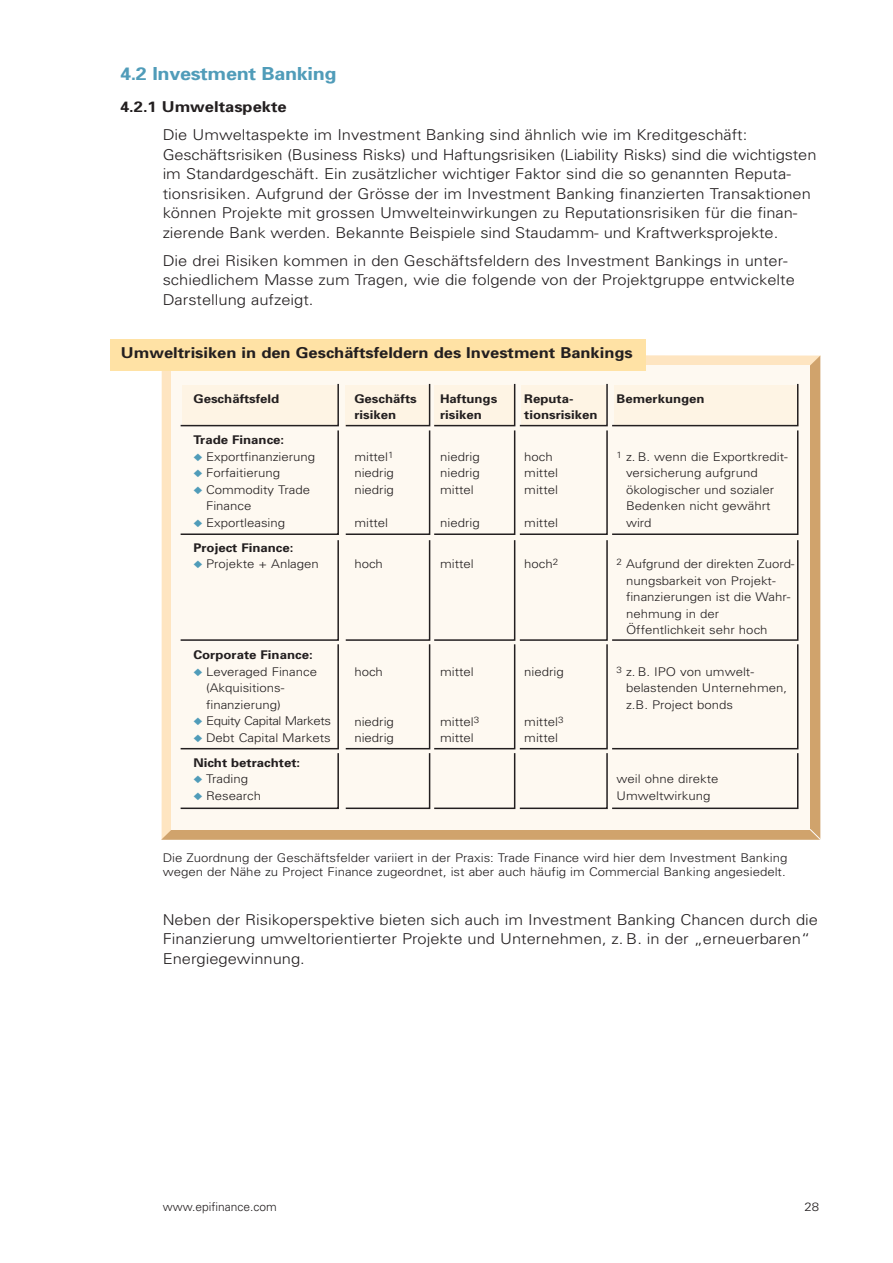
<style>
.page{position:relative;width:893px;height:1263px;background:#fff}
.page>*{position:absolute;margin:0;border:0;box-sizing:border-box;transform-origin:0 0}
.t1{font:700 18px "Univers";letter-spacing:-.015em;color:#509cb9;scale:1.1 1}
.t2{font:300 15px/19.5px "Univers";color:#231f20;scale:1.1 1}
.t3{font:700 15px "Univers";color:#231f20;scale:1.1 1}
.t4{font:300 12px/16.5px "Univers";color:#231f20;scale:1.1 1}
.t5{font:700 12px/16.5px "Univers";color:#231f20;scale:1.1 1}
.t6{font:300 12px "Univers";letter-spacing:-.03em;color:#231f20;scale:1.1 1}
.t7{font:300 12px "Univers";color:#231f20}
.s1{color:#509cb9}
.s2{font-weight:300}
.s3{font-weight:700}
</style>
<div class="page">
<svg style="left:161px;top:355px;width:659px;height:485px;background:#deb888"></svg>
<div style="left:171px;top:366px;width:639px;height:464px;background:#fef9f1"></div>
<svg style="left:180px;top:383px;width:619px;height:427px"></svg>
<div style="left:110px;top:339px;width:535px;height:31px;background:#ffe2a5"></div>
<svg style="left:809px;top:828px;width:12px;height:12px"></svg>
<h1 class="t1" style="left:120px;top:67px;width:198px">4.2 Investment Banking</h1>
<p class="t3" style="left:120px;top:101px;width:153px">4.2.1 Umweltaspekte</p>
<p class="t2" style="left:163px;top:126px;width:596px">Die Umweltaspekte im Investment Banking sind ähnlich wie im Kreditgeschäft:<br>Geschäftsrisiken (Business Risks) und Haftungsrisiken (Liability Risks) sind die wichtigsten im Standardgeschäft. Ein zusätzlicher wichtiger Faktor sind die so genannten Reputa&shy;tionsrisiken. Aufgrund der Grösse der im Investment Banking finanzierten Transaktionen können Projekte mit grossen Umwelteinwirkungen zu Reputationsrisiken für die finan&shy;zierende Bank werden. Bekannte Beispiele sind Staudamm- und Kraftwerksprojekte.</p>
<p class="t2" style="left:163px;top:252px;width:576px">Die drei Risiken kommen in den Geschäftsfeldern des Investment Bankings in unter&shy;schiedlichem Masse zum Tragen, wie die folgende von der Projektgruppe entwickelte<br>Darstellung aufzeigt.</p>
<p class="t3" style="left:121px;top:347px;width:467px">Umweltrisiken in den Geschäftsfeldern des Investment Bankings</p>
<p class="t5" style="left:193px;top:391px;width:79px">Geschäftsfeld</p>
<p class="t5" style="left:193px;top:433px;width:84px">Trade Finance:</p>
<p class="t4" style="left:193px;top:449px;width:112px"><span class="s1">◆</span> Exportfinanzierung</p>
<p class="t4" style="left:193px;top:466px;width:80px"><span class="s1">◆</span> Forfaitierung</p>
<p class="t4" style="left:206px;top:482px;width:96px;text-indent:-13px"><span class="s1">◆</span> Commodity Trade<br>Finance</p>
<p class="t5" style="left:193px;top:511px;width:93px;line-height:25px"><span class="s1">◆</span> <span class="s2">Exportleasing<br></span>Project Finance:</p>
<p class="t4" style="left:193px;top:557px;width:116px"><span class="s1">◆</span> Projekte + Anlagen</p>
<p class="t5" style="left:354px;top:391px;width:58px">Geschäfts risiken</p>
<p class="t4" style="left:354px;top:449px;width:38px;text-align:justify">mittel<sup>1 </sup>niedrig niedrig</p>
<p class="t4" style="left:354px;top:515px;width:32px">mittel</p>
<p class="t4" style="left:354px;top:557px;width:28px">hoch</p>
<p class="t5" style="left:440px;top:391px;width:53px">Haftungs risiken</p>
<p class="t4" style="left:440px;top:449px;width:38px;text-align:justify">niedrig niedrig mittel</p>
<p class="t4" style="left:440px;top:515px;width:38px">niedrig</p>
<p class="t4" style="left:440px;top:557px;width:32px">mittel</p>
<p class="t5" style="left:193px;top:648px;width:110px">Corporate Finance:</p>
<p class="t4" style="left:206px;top:664px;width:103px;text-indent:-13px"><span class="s1">◆</span> Leveraged Finance (Akquisitions&shy;finanzierung)</p>
<p class="t6" style="left:193px;top:716px;width:127px"><span class="s1">◆</span> Equity Capital Markets</p>
<p class="t4" style="left:193px;top:726px;width:126px;line-height:25px"><span class="s1">◆</span> Debt Capital Markets<br><span class="s3">Nicht betrachtet:</span></p>
<p class="t4" style="left:193px;top:772px;width:51px"><span class="s1">◆</span> Trading</p>
<p class="t4" style="left:193px;top:788px;width:63px"><span class="s1">◆</span> Research</p>
<p class="t4" style="left:354px;top:664px;width:28px">hoch</p>
<p class="t4" style="left:354px;top:714px;width:38px">niedrig niedrig</p>
<p class="t4" style="left:440px;top:664px;width:32px">mittel</p>
<p class="t4" style="left:440px;top:714px;width:37px">mittel<sup>3 </sup>mittel</p>
<p class="t5" style="left:524px;top:391px;width:68px">Reputa&shy;tionsrisiken</p>
<p class="t4" style="left:524px;top:449px;width:32px">hoch mittel mittel</p>
<p class="t4" style="left:524px;top:515px;width:32px">mittel</p>
<p class="t4" style="left:524px;top:557px;width:33px">hoch<sup>2</sup></p>
<p class="t4" style="left:524px;top:664px;width:38px">niedrig</p>
<p class="t4" style="left:524px;top:714px;width:37px">mittel<sup>3 </sup>mittel</p>
<p class="t5" style="left:616px;top:391px;width:82px">Bemerkungen</p>
<p class="t4" style="left:626px;top:449px;width:149px;text-indent:-9px"><sup>1</sup> z. B. wenn die Exportkredit&shy;versicherung aufgrund ökologischer und sozialer<br>Bedenken nicht gewährt wird</p>
<p class="t4" style="left:626px;top:557px;width:155px;text-indent:-9px"><sup>2</sup> Aufgrund der direkten Zuord&shy;nungsbarkeit von Projekt&shy;finanzierungen ist die Wahr&shy;nehmung in der<br>Öffentlichkeit sehr hoch</p>
<p class="t4" style="left:626px;top:664px;width:148px;text-indent:-9px"><sup>3</sup> z. B. IPO von umwelt&shy;belastenden Unternehmen, z.B. Project bonds</p>
<p class="t4" style="left:616px;top:772px;width:94px">weil ohne direkte<br>Umweltwirkung</p>
<p class="t4" style="left:163px;top:852px;width:569px;line-height:13.5px">Die Zuordnung der Geschäftsfelder variiert in der Praxis: Trade Finance wird hier dem Investment Banking wegen der Nähe zu Project Finance zugeordnet, ist aber auch häufig im Commercial Banking angesiedelt.</p>
<p class="t2" style="left:163px;top:911px;width:597px">Neben der Risikoperspektive bieten sich auch im Investment Banking Chancen durch die<br>Finanzierung umweltorientierter Projekte und Unternehmen, z. B. in der „erneuerbaren“<br>Energiegewinnung.</p>
<p class="t7" style="left:163px;top:1202px;width:116px">www.epifinance.com</p>
<p class="t4" style="left:804px;top:1199px;width:15px">28</p>
</div>
